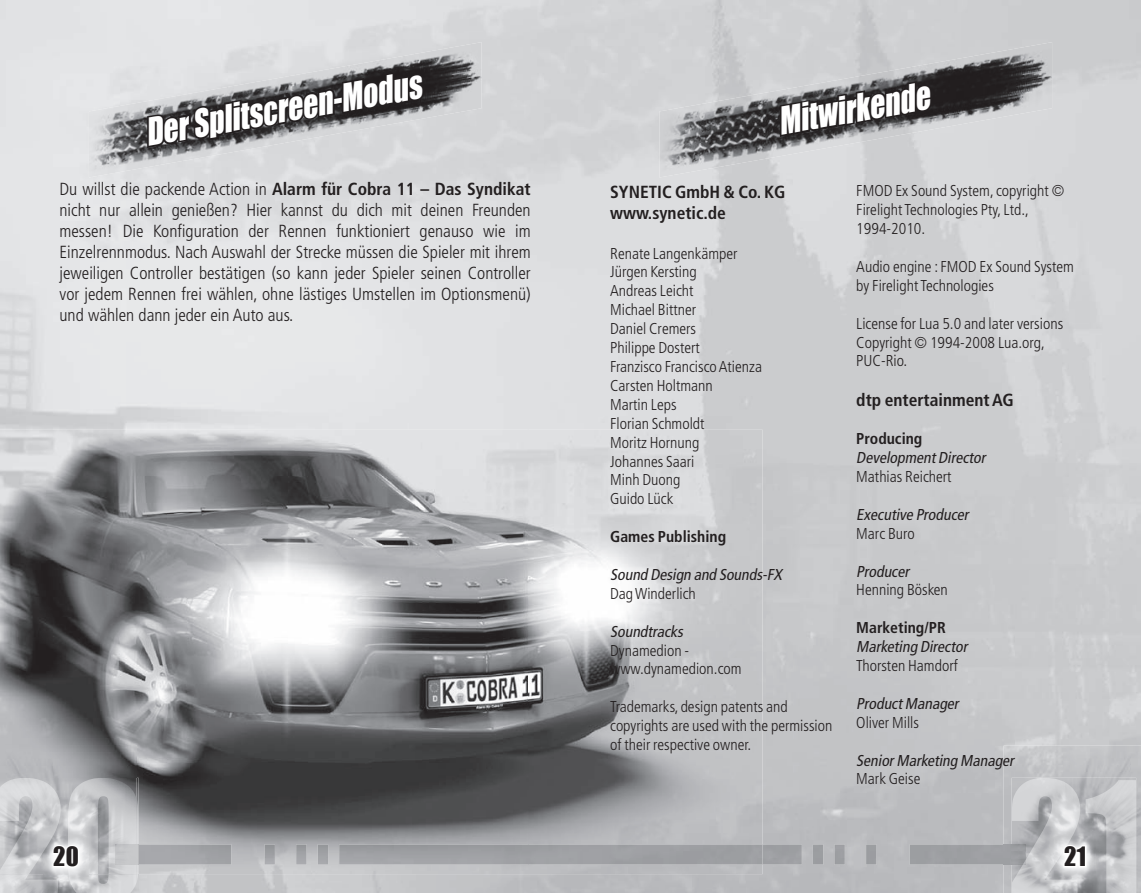
<style>
.page{position:relative;width:1141px;height:893px;background:#fff}
.page>*{position:absolute;margin:0;border:0;box-sizing:border-box;transform-origin:0 0}
.t1{font:italic 35px "Impact";color:#fff;scale:.85 1}
.t2{font:24.5px "Impact";color:#231f20}
.t3{font:300 condensed 17.5px/21px "Frutiger";color:#231f20;text-align:justify}
.t4{font:700 condensed 17.5px/21px "Frutiger";color:#231f20}
.t5{font:300 condensed 15.75px/18.9px "Frutiger";color:#231f20}
.t6{font:italic condensed 15.75px "Frutiger";color:#231f20}
.t7{font:700 condensed 15.75px "Frutiger";color:#231f20}
.s1{font-weight:700}
</style>
<div class="page">
<img style="left:89px;top:42px;width:393px;height:135px">
<img style="left:659px;top:42px;width:393px;height:135px">
<svg style="left:145px;top:26px;width:282px;height:124px;background:#9c9c9d"></svg>
<svg style="left:778px;top:49px;width:156px;height:141px;background:#9c9c9e"></svg>
<img style="left:0;top:430px;width:528px;height:333px">
<img style="left:528px;top:430px;width:235px;height:444px">
<img style="left:137px;top:763px;width:392px;height:111px">
<img style="left:139px;top:844px;width:865px;height:21px">
<img style="left:0;top:746px;width:137px;height:147px">
<img style="left:1004px;top:746px;width:137px;height:147px">
<svg style="left:137px;top:874px;width:2px;height:19px"></svg>
<img style="left:0;top:778px;width:139px;height:96px">
<img style="left:116px;top:844px;width:23px;height:21px">
<img style="left:1012px;top:778px;width:124px;height:115px">
<img style="left:1012px;top:844px;width:13px;height:21px">
<img style="left:44px;top:874px;width:44px;height:2px">
<img style="left:44px;top:837px;width:44px;height:37px">
<svg style="left:51px;top:843px;width:30px;height:27px"></svg>
<img style="left:1054px;top:837px;width:41px;height:39px">
<svg style="left:1062px;top:843px;width:26px;height:26px"></svg>
<h1 class="t1" style="left:141px;top:106px;width:330px;rotate:-10deg">Der Splitscreen-Modus</h1>
<h1 class="t1" style="left:773px;top:95px;width:181px;rotate:-10deg">Mitwirkende</h1>
<p class="t3" style="left:60px;top:179px;width:473px">Du willst die packende Action in <span class="s1">Alarm für Cobra 11 – Das Syndikat </span>nicht nur allein genießen? Hier kannst du dich mit deinen Freunden messen! Die Konfiguration der Rennen funktioniert genauso wie im Einzelrennmodus. Nach Auswahl der Strecke müssen die Spieler mit ihrem jeweiligen Controller bestätigen (so kann jeder Spieler seinen Controller vor jedem Rennen frei wählen, ohne lästiges Umstellen im Optionsmenü) und wählen dann jeder ein Auto aus.</p>
<p class="t4" style="left:610px;top:181px;width:177px">SYNETIC GmbH &amp; Co. KG www.synetic.de</p>
<p class="t5" style="left:610px;top:244px;width:153px">Renate Langenkämper<br>Jürgen Kersting<br>Andreas Leicht<br>Michael Bittner<br>Daniel Cremers<br>Philippe Dostert<br>Franzisco Francisco Atienza<br>Carsten Holtmann<br>Martin Leps<br>Florian Schmoldt<br>Moritz Hornung<br>Johannes Saari<br>Minh Duong<br>Guido Lück</p>
<p class="t7" style="left:610px;top:527px;width:117px">Games Publishing</p>
<p class="t6" style="left:610px;top:565px;width:177px">Sound Design and Sounds-FX</p>
<p class="t5" style="left:610px;top:584px;width:87px">Dag Winderlich</p>
<p class="t6" style="left:610px;top:622px;width:78px">Soundtracks</p>
<p class="t5" style="left:610px;top:641px;width:133px">Dynamedion - www.dynamedion.com</p>
<p class="t5" style="left:610px;top:697px;width:224px">Trademarks, design patents and copyrights are used with the permission of their respective owner.</p>
<p class="t5" style="left:856px;top:182px;width:209px">FMOD Ex Sound System, copyright ©<br>Firelight Technologies Pty, Ltd.,<br>1994-2010.</p>
<p class="t5" style="left:856px;top:257px;width:219px">Audio engine : FMOD Ex Sound System by Firelight Technologies</p>
<p class="t5" style="left:856px;top:314px;width:208px">License for Lua 5.0 and later versions<br>Copyright © 1994-2008 Lua.org,<br>PUC-Rio.</p>
<p class="t4" style="left:856px;top:390px;width:159px">dtp entertainment AG</p>
<p class="t7" style="left:856px;top:429px;width:68px">Producing</p>
<p class="t6" style="left:856px;top:448px;width:134px">DevelopmentDirector</p>
<p class="t5" style="left:856px;top:467px;width:97px">Mathias Reichert</p>
<p class="t6" style="left:856px;top:505px;width:117px">Executive Producer</p>
<p class="t5" style="left:856px;top:524px;width:60px">Marc Buro</p>
<p class="t6" style="left:856px;top:562px;width:58px">Producer</p>
<p class="t5" style="left:856px;top:581px;width:93px">Henning Bösken</p>
<p class="t7" style="left:856px;top:618px;width:91px">Marketing/PR</p>
<p class="t6" style="left:856px;top:637px;width:116px">Marketing Director</p>
<p class="t5" style="left:856px;top:656px;width:103px">Thorsten Hamdorf</p>
<p class="t6" style="left:856px;top:694px;width:107px">ProductManager</p>
<p class="t5" style="left:856px;top:713px;width:64px">Oliver Mills</p>
<p class="t6" style="left:856px;top:751px;width:162px">SeniorMarketing Manager</p>
<p class="t5" style="left:856px;top:770px;width:66px">Mark Geise</p>
<h2 class="t2" style="left:53px;top:837px;width:27px">20</h2>
<h2 class="t2" style="left:1064px;top:837px;width:24px">21</h2>
</div>
